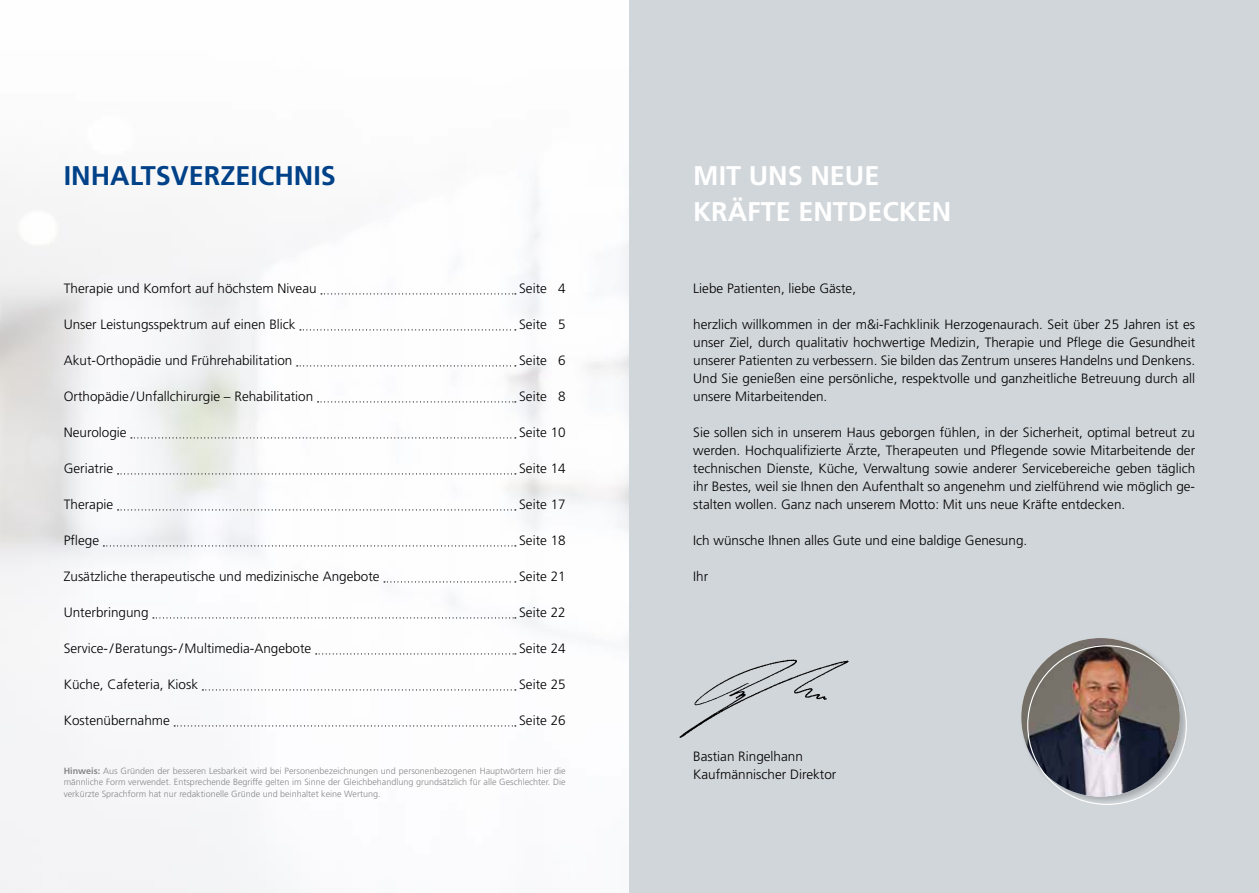
<style>
.page{position:relative;width:1259px;height:893px;background:#fff}
.page>*{position:absolute;margin:0;border:0;box-sizing:border-box;transform-origin:0 0}
.t1{font:700 27px/36px "Frutiger LT Pro";color:#fff}
.t2{font:700 27px "Frutiger LT Pro";color:#004188}
.t3{font:300 13.5px/18px "Frutiger LT Pro";color:#000;text-align:justify}
.t4{font:300 9px/11.2px "Frutiger LT Pro";color:#868786;text-align:justify}
.s1{font-weight:700}
</style>
<div class="page">
<img style="left:0;top:188px;width:629px;height:705px">
<div style="left:629px;top:0;width:630px;height:893px;background:#d1d6da"></div>
<div style="left:1019px;top:637px;width:169px;height:168px;background:#000;opacity:.2"></div>
<img style="left:1021px;top:638px;width:158px;height:159px;border-radius:79px">
<img style="left:679px;top:659px;width:170px;height:79px">
<svg style="left:321px;top:293px;width:195px;height:1px"></svg>
<svg style="left:300px;top:329px;width:216px;height:1px"></svg>
<svg style="left:297px;top:365px;width:219px;height:1px"></svg>
<svg style="left:317px;top:401px;width:199px;height:1px"></svg>
<svg style="left:131px;top:437px;width:385px;height:1px"></svg>
<svg style="left:118px;top:473px;width:398px;height:1px"></svg>
<svg style="left:118px;top:509px;width:398px;height:1px"></svg>
<svg style="left:103px;top:545px;width:413px;height:1px"></svg>
<svg style="left:384px;top:581px;width:132px;height:1px"></svg>
<svg style="left:153px;top:617px;width:363px;height:1px"></svg>
<svg style="left:316px;top:653px;width:200px;height:1px"></svg>
<svg style="left:202px;top:689px;width:314px;height:1px"></svg>
<svg style="left:174px;top:725px;width:342px;height:1px"></svg>
<h1 class="t2" style="left:64px;top:159px;width:274px">INHALTSVERZEICHNIS</h1>
<p class="t3" style="left:64px;top:279px;width:254px">Therapie und Komfort auf höchstem Niveau</p>
<p class="t3" style="left:519px;top:279px;width:48px">Seite 4</p>
<p class="t3" style="left:64px;top:315px;width:233px">Unser Leistungsspektrum auf einen Blick</p>
<p class="t3" style="left:519px;top:315px;width:48px">Seite 5</p>
<p class="t3" style="left:64px;top:351px;width:230px">Akut-Orthopädie und Frührehabilitation</p>
<p class="t3" style="left:519px;top:351px;width:48px">Seite 6</p>
<p class="t3" style="left:64px;top:387px;width:251px">Orthopädie/Unfallchirurgie – Rehabilitation</p>
<p class="t3" style="left:519px;top:387px;width:48px">Seite 8</p>
<p class="t3" style="left:64px;top:423px;width:64px">Neurologie</p>
<p class="t3" style="left:519px;top:423px;width:48px">Seite 10</p>
<p class="t3" style="left:64px;top:459px;width:51px">Geriatrie</p>
<p class="t3" style="left:519px;top:459px;width:48px">Seite 14</p>
<p class="t3" style="left:64px;top:495px;width:51px">Therapie</p>
<p class="t3" style="left:519px;top:495px;width:48px">Seite 17</p>
<p class="t3" style="left:64px;top:531px;width:37px">Pflege</p>
<p class="t3" style="left:519px;top:531px;width:48px">Seite 18</p>
<p class="t3" style="left:64px;top:567px;width:317px">Zusätzliche therapeutische und medizinische Angebote</p>
<p class="t3" style="left:519px;top:567px;width:48px">Seite 21</p>
<p class="t3" style="left:64px;top:603px;width:86px">Unterbringung</p>
<p class="t3" style="left:519px;top:603px;width:48px">Seite 22</p>
<p class="t3" style="left:64px;top:639px;width:249px">Service-/Beratungs-/Multimedia-Angebote</p>
<p class="t3" style="left:519px;top:639px;width:48px">Seite 24</p>
<p class="t3" style="left:64px;top:675px;width:136px">Küche, Cafeteria, Kiosk</p>
<p class="t3" style="left:519px;top:675px;width:48px">Seite 25</p>
<p class="t3" style="left:64px;top:711px;width:108px">Kostenübernahme</p>
<p class="t3" style="left:519px;top:711px;width:48px">Seite 26</p>
<p class="t4" style="left:64px;top:765px;width:503px"><span class="s1">Hinweis:</span> Aus Gründen der besseren Lesbarkeit wird bei Personenbezeichnungen und personenbezogenen Hauptwörtern hier die männliche Form verwendet. Entsprechende Begriffe gelten im Sinne der Gleichbehandlung grundsätzlich für alle Geschlechter. Die verkürzte Sprachform hat nur redaktionelle Gründe und beinhaltet keine Wertung.</p>
<h1 class="t1" style="left:693px;top:157px;width:260px">MIT UNS NEUE<br>KRÄFTE ENTDECKEN</h1>
<p class="t3" style="left:693px;top:279px;width:164px">Liebe Patienten, liebe Gäste,</p>
<p class="t3" style="left:693px;top:315px;width:503px">herzlich willkommen in der m&amp;i-Fachklinik Herzogenaurach. Seit über 25 Jahren ist es unser Ziel, durch qualitativ hochwertige Medizin, Therapie und Pflege die Gesundheit unserer Patienten zu verbessern. Sie bilden das Zentrum unseres Handelns und Denkens.<br>Und Sie genießen eine persönliche, respektvolle und ganzheitliche Betreuung durch all unsere Mitarbeitenden.</p>
<p class="t3" style="left:693px;top:423px;width:503px">Sie sollen sich in unserem Haus geborgen fühlen, in der Sicherheit, optimal betreut zu werden. Hochqualifizierte Ärzte, Therapeuten und Pflegende sowie Mitarbeitende der technischen Dienste, Küche, Verwaltung sowie anderer Servicebereiche geben täglich ihr Bestes, weil sie Ihnen den Aufenthalt so angenehm und zielführend wie möglich ge&shy;stalten wollen. Ganz nach unserem Motto: Mit uns neue Kräfte entdecken.</p>
<p class="t3" style="left:693px;top:531px;width:335px">Ich wünsche Ihnen alles Gute und eine baldige Genesung.</p>
<p class="t3" style="left:693px;top:567px;width:16px">Ihr</p>
<p class="t3" style="left:693px;top:747px;width:145px">Bastian Ringelhann<br>Kaufmännischer Direktor</p>
</div>
